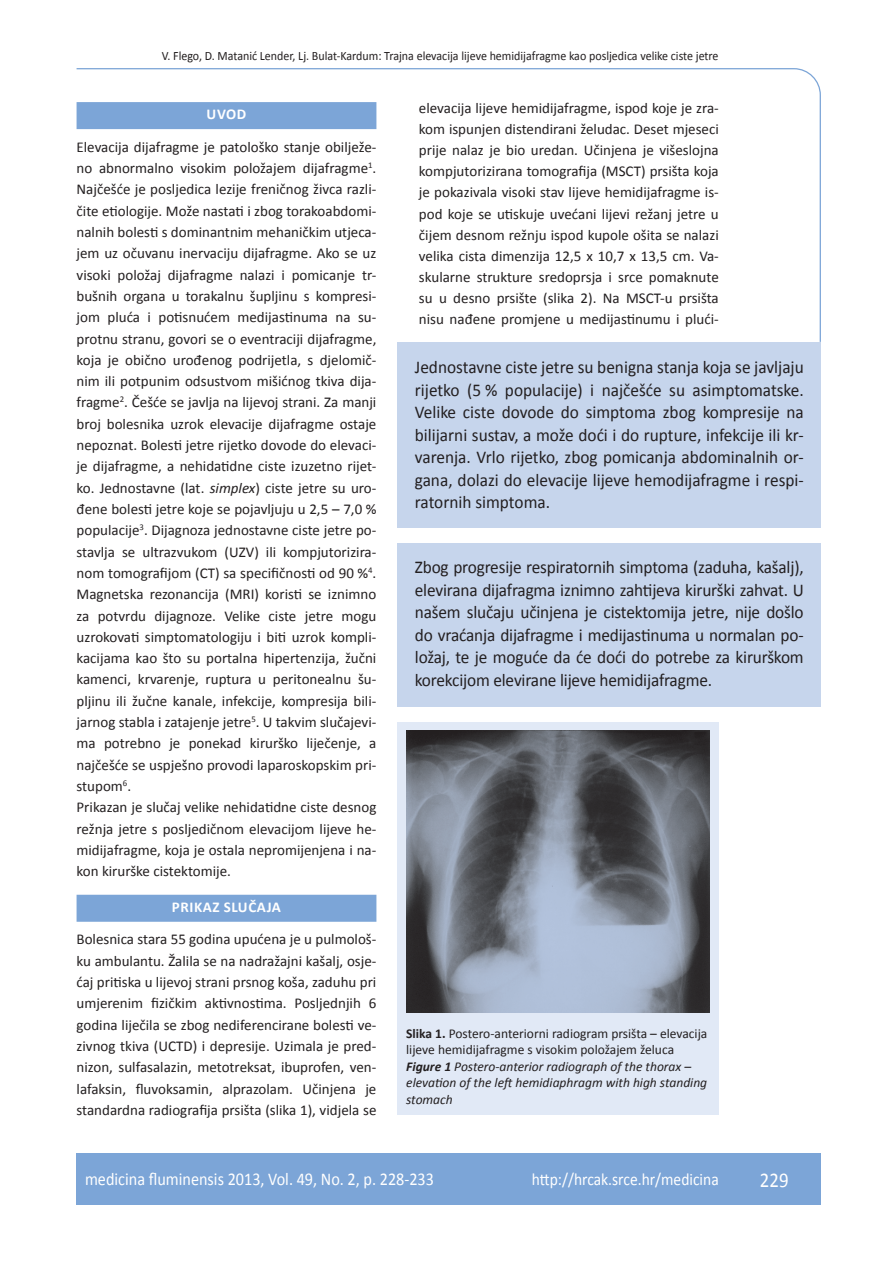
<style>
.page{position:relative;width:889px;height:1268px;background:#fff}
.page>*{position:absolute;margin:0;border:0;box-sizing:border-box;transform-origin:0 0}
.t1{font:21px "Calibri";color:#fff;scale:.9 1}
.t2{font:18px/22.5px "Calibri";letter-spacing:-.01em;color:#231f20;text-align:justify;scale:.96 1}
.t3{font:18px "Calibri";color:#fff;scale:.9 1}
.t4{font:17.25px "Calibri";color:#fff;scale:.9 1}
.t5{font:15px/21.3px "Calibri";color:#231f20;text-align:justify}
.t6{font:700 15px "Calibri";letter-spacing:.04em;color:#fff}
.t7{font:italic 13.5px/16.5px "Calibri";color:#231f20}
.t8{font:12.75px "Calibri";color:#231f20;scale:.94 1}
.s1{font-style:italic}
.s2{font-weight:700;font-style:normal}
.s3{font-style:normal}
.s4{font-weight:700}
</style>
<div class="page">
<svg style="left:76px;top:68px;width:745px;height:275px"></svg>
<div style="left:77px;top:1152px;width:744px;height:51px;background:#7ca5d7"></div>
<div style="left:77px;top:102px;width:299px;height:27px;background:#7ca5d7"></div>
<div style="left:77px;top:894px;width:299px;height:27px;background:#7ca5d7"></div>
<div style="left:398px;top:342px;width:423px;height:186px;background:#c6d5ec"></div>
<div style="left:398px;top:722px;width:321px;height:392px;background:#e1e9f6"></div>
<img style="left:406px;top:730px;width:303px;height:282px">
<div style="left:398px;top:542px;width:423px;height:164px;background:#c6d5ec"></div>
<p class="t8" style="left:162px;top:47px;width:594px">V. Flego, D. Matanić Lender, Lj. Bulat-Kardum: Trajna elevacija lijeve hemidijafragme kao posljedica velike ciste jetre</p>
<p class="t6" style="left:207px;top:105px;width:41px">UVOD</p>
<p class="t5" style="left:77px;top:135px;width:301px;text-align:left">Elevacija dijafragme je patološko stanje obilježe&shy;no abnormalno visokim položajem dijafragme<sup>1</sup>.<br>Najčešće je posljedica lezije freničnog živca razli&shy;čite etiologije. Može nastati i zbog torakoabdomi&shy;nalnih bolesti s dominantnim mehaničkim utjeca&shy;jem uz očuvanu inervaciju dijafragme. Ako se uz visoki položaj dijafragme nalazi i pomicanje tr&shy;bušnih organa u torakalnu šupljinu s kompresi&shy;jom pluća i potisnućem medijastinuma na su&shy;protnu stranu, govori se o eventraciji dijafragme, koja je obično urođenog podrijetla, s djelomič&shy;nim ili potpunim odsustvom mišićnog tkiva dija&shy;fragme<sup>2</sup>. Češće se javlja na lijevoj strani. Za manji broj bolesnika uzrok elevacije dijafragme ostaje nepoznat. Bolesti jetre rijetko dovode do elevaci&shy;je dijafragme, a nehidatidne ciste izuzetno rijet&shy;ko. Jednostavne (lat. <span class="s1">simplex</span>) ciste jetre su uro&shy;đene bolesti jetre koje se pojavljuju u 2,5 – 7,0 % populacije<sup>3</sup>. Dijagnoza jednostavne ciste jetre po&shy;stavlja se ultrazvukom (UZV) ili kompjutorizira&shy;nom tomografijom (CT) sa specifičnosti od 90 %<sup>4</sup>.<br>Magnetska rezonancija (MRI) koristi se iznimno za potvrdu dijagnoze. Velike ciste jetre mogu uzrokovati simptomatologiju i biti uzrok kompli&shy;kacijama kao što su portalna hipertenzija, žučni kamenci, krvarenje, ruptura u peritonealnu šu&shy;pljinu ili žučne kanale, infekcije, kompresija bili&shy;jarnog stabla i zatajenje jetre<sup>5</sup>. U takvim slučajevi&shy;ma potrebno je ponekad kirurško liječenje, a najčešće se uspješno provodi laparoskopskim pri&shy;stupom<sup>6</sup>.<br>Prikazan je slučaj velike nehidatidne ciste desnog režnja jetre s posljedičnom elevacijom lijeve he&shy;midijafragme, koja je ostala nepromijenjena i na&shy;kon kirurške cistektomije.</p>
<p class="t6" style="left:172px;top:897px;width:111px">PRIKAZ SLUČAJA</p>
<p class="t5" style="left:77px;top:927px;width:301px">Bolesnica stara 55 godina upućena je u pulmološ&shy;ku ambulantu. Žalila se na nadražajni kašalj, osje&shy;ćaj pritiska u lijevoj strani prsnog koša, zaduhu pri umjerenim fizičkim aktivnostima. Posljednjih 6 godina liječila se zbog nediferencirane bolesti ve&shy;zivnog tkiva (UCTD) i depresije. Uzimala je pred&shy;nizon, sulfasalazin, metotreksat, ibuprofen, ven&shy;lafaksin, fluvoksamin, alprazolam. Učinjena je standardna radiografija prsišta (slika 1), vidjela se</p>
<p class="t5" style="left:419px;top:97px;width:301px">elevacija lijeve hemidijafragme, ispod koje je zra&shy;kom ispunjen distendirani želudac. Deset mjeseci prije nalaz je bio uredan. Učinjena je višeslojna kompjutorizirana tomografija (MSCT) prsišta koja je pokazivala visoki stav lijeve hemidijafragme is&shy;pod koje se utiskuje uvećani lijevi režanj jetre u čijem desnom režnju ispod kupole ošita se nalazi velika cista dimenzija 12,5 x 10,7 x 13,5 cm. Va&shy;skularne strukture sredoprsja i srce pomaknute su u desno prsište (slika 2). Na MSCT-u prsišta nisu nađene promjene u medijastinumu i plući-</p>
<p class="t2" style="left:415px;top:355px;width:407px">Jednostavne ciste jetre su benigna stanja koja se javljaju rijetko (5 % populacije) i najčešće su asimptomatske.<br>Velike ciste dovode do simptoma zbog kompresije na bilijarni sustav, a može doći i do rupture, infekcije ili kr&shy;varenja. Vrlo rijetko, zbog pomicanja abdominalnih or&shy;gana, dolazi do elevacije lijeve hemodijafragme i respi&shy;ratornih simptoma.</p>
<p class="t2" style="left:415px;top:555px;width:407px">Zbog progresije respiratornih simptoma (zaduha, kašalj), elevirana dijafragma iznimno zahtijeva kirurški zahvat. U našem slučaju učinjena je cistektomija jetre, nije došlo do vraćanja dijafragme i medijastinuma u normalan po&shy;ložaj, te je moguće da će doći do potrebe za kirurškom korekcijom elevirane lijeve hemidijafragme.</p>
<p class="t7" style="left:406px;top:1024px;width:303px"><span class="s2">Slika 1.</span> <span class="s3">Postero-anteriorni radiogram prsišta – elevacija lijeve hemidijafragme s visokim položajem želuca </span><span class="s4">Figure 1</span> Postero-anterior radiograph of the thorax – elevation of the left hemidiaphragm with high standing stomach</p>
<p class="t3" style="left:85px;top:1167px;width:389px">medicina fluminensis 2013, Vol. 49, No. 2, p. 228-233</p>
<p class="t4" style="left:532px;top:1168px;width:209px">http://hrcak.srce.hr/medicina</p>
<h1 class="t1" style="left:760px;top:1166px;width:33px">229</h1>
</div>
